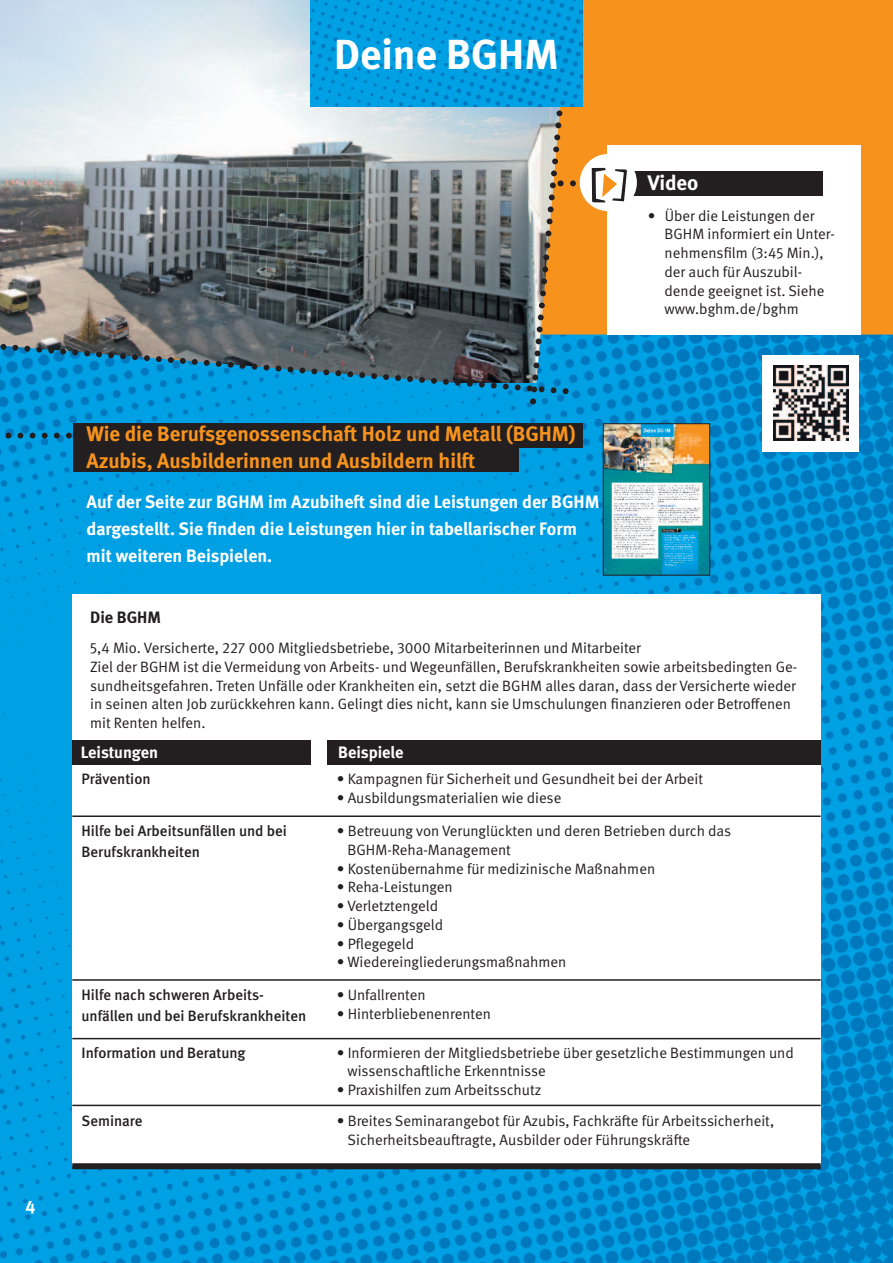
<style>
.page{position:relative;width:893px;height:1263px;background:#fff}
.page>*{position:absolute;margin:0;border:0;box-sizing:border-box;transform-origin:0 0}
.t1{font:700 42px "DGUV Meta";color:#fff}
.t2{font:700 21px/27px "DGUV Meta";color:#f7931d}
.t3{font:700 21px "DGUV Meta";color:#fff}
.t4{font:700 18px/27px "DGUV Meta";color:#fff}
.t5{font:700 16.5px "DGUV Meta";letter-spacing:-.005em;color:#fff}
.t6{font:700 16.5px "DGUV Meta";color:#231f20}
.t7{font:15px/18.8px "DGUV Meta";color:#231f20}
.t8{font:500 15px/21px "DGUV Meta";color:#231f20}
</style>
<div class="page">
<div style="left:0;top:0;width:893px;height:342px;background:#f7931d"></div>
<img style="left:0;top:335px;width:893px;height:928px">
<svg style="left:0;top:433px;width:73px;height:6px"></svg>
<div style="left:73px;top:423px;width:510px;height:25px;background:#231f20"></div>
<div style="left:73px;top:447px;width:446px;height:25px;background:#231f20"></div>
<img style="left:0;top:0;width:310px;height:95px">
<img style="left:605px;top:425px;width:103px;height:149px">
<div style="left:603px;top:423px;width:107px;height:153px;border:1px solid #231f20"></div>
<div style="left:72px;top:594px;width:749px;height:571px;background:#fff"></div>
<div style="left:72px;top:740px;width:238px;height:24px;background:#231f20"></div>
<div style="left:327px;top:740px;width:494px;height:24px;background:#231f20"></div>
<hr style="left:72px;top:815px;width:749px;height:2px;background:#231f20">
<hr style="left:72px;top:979px;width:749px;height:2px;background:#231f20">
<hr style="left:72px;top:1038px;width:749px;height:1px;background:#231f20">
<hr style="left:72px;top:1105px;width:749px;height:1px;background:#231f20">
<div style="left:72px;top:1163px;width:749px;height:6px;background:#231f20"></div>
<div style="left:607px;top:146px;width:253px;height:189px;background:#fff"></div>
<div style="left:618px;top:171px;width:205px;height:25px;background:#231f20"></div>
<div style="left:580px;top:154px;width:57px;height:57px;background:#fff;border-radius:50%"></div>
<div style="left:762px;top:355px;width:97px;height:97px;background:#fff"></div>
<img style="left:773px;top:366px;width:75px;height:75px">
<img style="left:0;top:95px;width:627px;height:309px">
<img style="left:310px;top:0;width:273px;height:106px">
<p class="t4" style="left:26px;top:1194px;width:11px">4</p>
<h1 class="t1" style="left:334px;top:38px;width:226px">Deine BGHM</h1>
<h2 class="t2" style="left:87px;top:422px;width:490px">Wie die Berufsgenossenschaft Holz und Metall (BGHM)<br>Azubis, Ausbilderinnen und Ausbildern hilft</h2>
<p class="t4" style="left:87px;top:490px;width:514px">Auf der Seite zur BGHM im Azubiheft sind die Leistungen der BGHM dargestellt. Sie finden die Leistungen hier in tabellarischer Form mit weiteren Beispielen.</p>
<h2 class="t3" style="left:648px;top:174px;width:52px">Video</h2>
<p class="t7" style="left:664px;top:207px;width:172px;text-indent:-17px">• Über die Leistungen der<br>BGHM informiert ein Unter&shy;nehmensfilm (3:45 Min.), der auch für Auszubil&shy;dende geeignet ist. Siehe www.bghm.de/bghm</p>
<p class="t6" style="left:90px;top:611px;width:72px">Die BGHM</p>
<p class="t7" style="left:90px;top:640px;width:708px">5,4 Mio. Versicherte, 227 000 Mitgliedsbetriebe, 3000 Mitarbeiterinnen und Mitarbeiter<br>Ziel der BGHM ist die Vermeidung von Arbeits- und Wegeunfällen, Berufskrankheiten sowie arbeitsbedingten Ge&shy;sundheitsgefahren. Treten Unfälle oder Krankheiten ein, setzt die BGHM alles daran, dass der Versicherte wieder in seinen alten Job zurückkehren kann. Gelingt dies nicht, kann sie Umschulungen finanzieren oder Betroffenen mit Renten helfen.</p>
<p class="t5" style="left:81px;top:746px;width:79px">Leistungen</p>
<p class="t5" style="left:338px;top:746px;width:67px">Beispiele</p>
<p class="t8" style="left:82px;top:769px;width:71px">Prävention</p>
<p class="t7" style="left:337px;top:770px;width:368px">• Kampagnen für Sicherheit und Gesundheit bei der Arbeit</p>
<p class="t7" style="left:337px;top:789px;width:226px">• Ausbildungsmaterialien wie diese</p>
<p class="t8" style="left:82px;top:822px;width:207px">Hilfe bei Arbeitsunfällen und bei<br>Berufskrankheiten</p>
<p class="t7" style="left:348px;top:823px;width:385px;text-indent:-11px">• Betreuung von Verunglückten und deren Betrieben durch das<br>BGHM-Reha-Management</p>
<p class="t7" style="left:337px;top:860px;width:320px">• Kostenübernahme für medizinische Maßnahmen</p>
<p class="t7" style="left:337px;top:879px;width:118px">• Reha-Leistungen</p>
<p class="t7" style="left:337px;top:898px;width:103px">• Verletztengeld</p>
<p class="t7" style="left:337px;top:916px;width:108px">• Übergangsgeld</p>
<p class="t7" style="left:337px;top:935px;width:79px">• Pflegegeld</p>
<p class="t7" style="left:337px;top:954px;width:231px">• Wiedereingliederungsmaßnahmen</p>
<p class="t8" style="left:82px;top:985px;width:226px">Hilfe nach schweren Arbeits&shy;unfällen und bei Berufskrankheiten</p>
<p class="t7" style="left:337px;top:987px;width:90px">• Unfallrenten</p>
<p class="t7" style="left:337px;top:1005px;width:156px">• Hinterbliebenenrenten</p>
<p class="t8" style="left:82px;top:1043px;width:166px">Information und Beratung</p>
<p class="t7" style="left:348px;top:1044px;width:448px;text-indent:-11px">• Informieren der Mitgliedsbetriebe über gesetzliche Bestimmungen und wissenschaftliche Erkenntnisse</p>
<p class="t7" style="left:337px;top:1082px;width:206px">• Praxishilfen zum Arbeitsschutz</p>
<p class="t8" style="left:82px;top:1111px;width:63px">Seminare</p>
<p class="t7" style="left:348px;top:1112px;width:428px;text-indent:-11px">• Breites Seminarangebot für Azubis, Fachkräfte für Arbeitssicherheit,<br>Sicherheitsbeauftragte, Ausbilder oder Führungskräfte</p>
</div>
